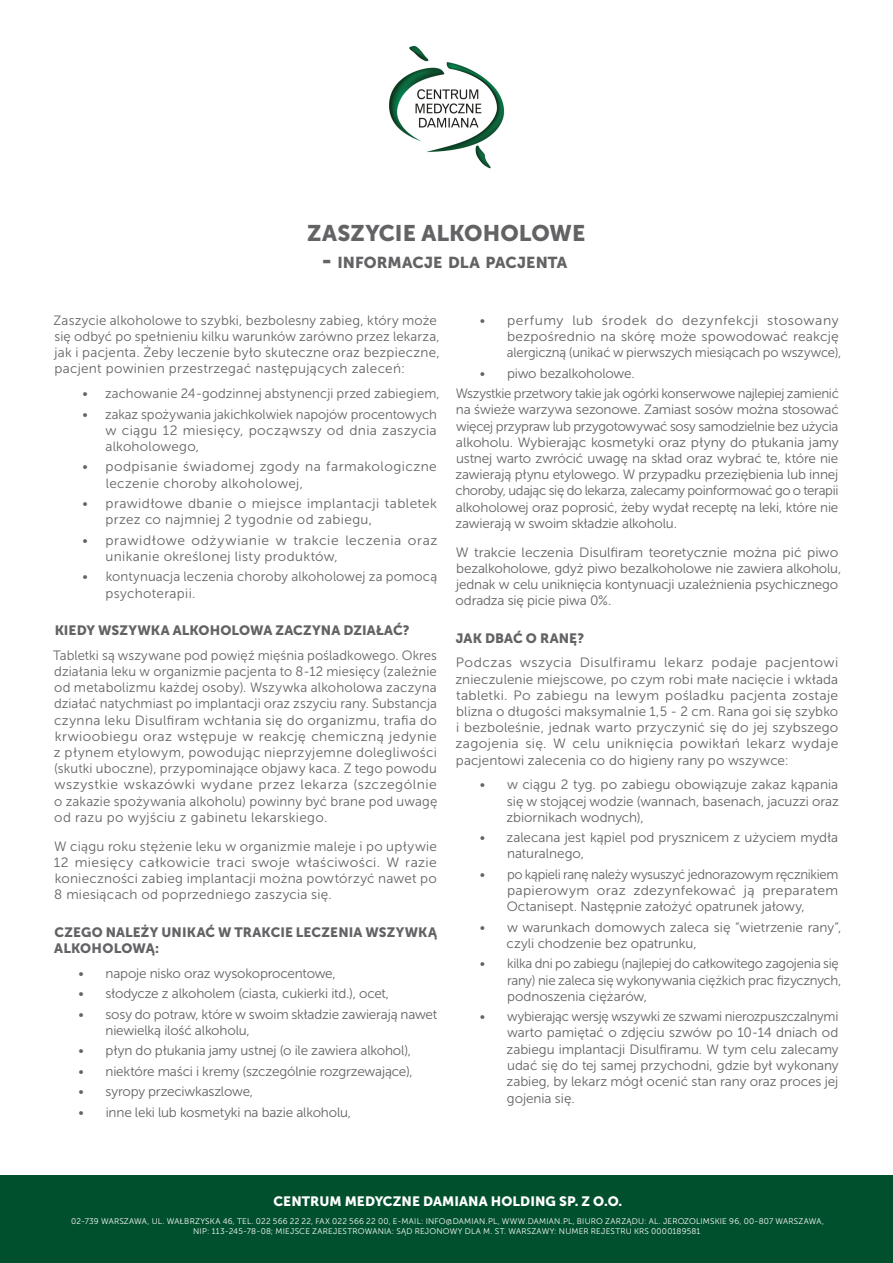
<style>
.page{position:relative;width:893px;height:1263px;background:#fff}
.page>*{position:absolute;margin:0;border:0;box-sizing:border-box;transform-origin:0 0}
.t1{font:22.5px "Museo Sans 900";color:#636366}
.t2{font:15.75px "Museo Sans 900";letter-spacing:.005em;color:#636366}
.t3{font:13.5px/16.2px "Museo Sans 300";color:#636366;text-align:justify}
.t4{font:13.5px/16.2px "Museo Sans 300";letter-spacing:.03em;color:#636366}
.t5{font:13.5px/16.2px "Museo Sans 300";letter-spacing:-.02em;color:#636366}
.t6{font:13.5px/16.2px "Museo Sans 900";letter-spacing:.01em;color:#636366}
.t7{font:13.5px/16.2px "Museo Sans 300";letter-spacing:.035em;color:#636366}
.t8{font:13.5px "Museo Sans 900";letter-spacing:.005em;color:#fff}
.t9{font:8.25px/9.9px "Museo Sans 300";letter-spacing:.025em;color:#fff;text-align:center}
.s1{font-size:22.5px}
</style>
<div class="page">
<img style="left:389px;top:45px;width:116px;height:124px">
<div style="left:0;top:1175px;width:893px;height:88px;background:#00502e"></div>
<p class="t1" style="left:307px;top:220px;width:279px">ZASZYCIE ALKOHOLOWE</p>
<p class="t2" style="left:322px;top:253px;width:247px"><span class="s1">-</span> INFORMACJE DLA PACJENTA</p>
<p class="t3" style="left:54px;top:312px;width:388px;text-align:left">Zaszycie alkoholowe to szybki, bezbolesny zabieg, który może się odbyć po spełnieniu kilku warunków zarówno przez lekarza, jak i pacjenta. Żeby leczenie było skuteczne oraz bezpieczne, pacjent powinien przestrzegać następujących zaleceń:</p>
<p class="t3" style="left:83px;top:385px;width:359px">• zachowanie 24-godzinnej abstynencji przed zabiegiem,</p>
<p class="t3" style="left:105px;top:406px;width:333px;text-indent:-23px">• zakaz spożywania jakichkolwiek napojów procentowych w ciągu 12 miesięcy, począwszy od dnia zaszycia alkoholowego,</p>
<p class="t4" style="left:106px;top:459px;width:333px;text-indent:-23px">• podpisanie świadomej zgody na farmakologiczne leczenie choroby alkoholowej,</p>
<p class="t4" style="left:106px;top:495px;width:333px;text-indent:-23px">• prawidłowe dbanie o miejsce implantacji tabletek przez co najmniej 2 tygodnie od zabiegu,</p>
<p class="t7" style="left:106px;top:532px;width:333px;text-indent:-23px">• prawidłowe odżywianie w trakcie leczenia oraz unikanie określonej listy produktów,</p>
<p class="t3" style="left:106px;top:569px;width:333px;text-indent:-23px">• kontynuacja leczenia choroby alkoholowej za pomocą psychoterapii.</p>
<p class="t6" style="left:55px;top:622px;width:357px">KIEDY WSZYWKA ALKOHOLOWA ZACZYNA DZIAŁAĆ?</p>
<p class="t3" style="left:53px;top:647px;width:386px">Tabletki są wszywane pod powięź mięśnia pośladkowego. Okres działania leku w organizmie pacjenta to 8-12 miesięcy (zależnie od metabolizmu każdej osoby). Wszywka alkoholowa zaczyna działać natychmiast po implantacji oraz zszyciu rany. Substancja czynna leku Disulfiram wchłania się do organizmu, trafia do krwioobiegu oraz wstępuje w reakcję chemiczną jedynie z płynem etylowym, powodując nieprzyjemne dolegliwości (skutki uboczne), przypominające objawy kaca. Z tego powodu wszystkie wskazówki wydane przez lekarza (szczególnie o zakazie spożywania alkoholu) powinny być brane pod uwagę od razu po wyjściu z gabinetu lekarskiego.</p>
<p class="t3" style="left:54px;top:838px;width:385px">W ciągu roku stężenie leku w organizmie maleje i po upływie 12 miesięcy całkowicie traci swoje właściwości. W razie konieczności zabieg implantacji można powtórzyć nawet po 8 miesiącach od poprzedniego zaszycia się.</p>
<p class="t6" style="left:54px;top:924px;width:384px">CZEGO NALEŻY UNIKAĆ W TRAKCIE LECZENIA WSZYWKĄ<br>ALKOHOLOWĄ:</p>
<p class="t3" style="left:78px;top:965px;width:259px">• napoje nisko oraz wysokoprocentowe,</p>
<p class="t3" style="left:78px;top:985px;width:312px">• słodycze z alkoholem (ciasta, cukierki itd.), ocet,</p>
<p class="t3" style="left:106px;top:1006px;width:333px;text-indent:-27px">• sosy do potraw, które w swoim składzie zawierają nawet niewielką ilość alkoholu,</p>
<p class="t3" style="left:78px;top:1043px;width:334px">• płyn do płukania jamy ustnej (o ile zawiera alkohol),</p>
<p class="t3" style="left:78px;top:1063px;width:336px">• niektóre maści i kremy (szczególnie rozgrzewające),</p>
<p class="t3" style="left:78px;top:1083px;width:176px">• syropy przeciwkaszlowe,</p>
<p class="t3" style="left:78px;top:1104px;width:274px">• inne leki lub kosmetyki na bazie alkoholu,</p>
<p class="t3" style="left:507px;top:312px;width:336px;text-align:left;text-indent:-27px">• perfumy lub środek do dezynfekcji stosowany bezpośrednio na skórę może spowodować reakcję alergiczną (unikać w pierwszych miesiącach po wszywce),</p>
<p class="t3" style="left:480px;top:365px;width:156px">• piwo bezalkoholowe.</p>
<p class="t3" style="left:455px;top:385px;width:385px">Wszystkie przetwory takie jak ogórki konserwowe najlepiej zamienić na świeże warzywa sezonowe. Zamiast sosów można stosować więcej przypraw lub przygotowywać sosy samodzielnie bez użycia alkoholu. Wybierając kosmetyki oraz płyny do płukania jamy ustnej warto zwrócić uwagę na skład oraz wybrać te, które nie zawierają płynu etylowego. W przypadku przeziębienia lub innej choroby, udając się do lekarza, zalecamy poinformować go o terapii alkoholowej oraz poprosić, żeby wydał receptę na leki, które nie zawierają w swoim składzie alkoholu.</p>
<p class="t3" style="left:456px;top:544px;width:387px;text-align:left">W trakcie leczenia Disulfiram teoretycznie można pić piwo bezalkoholowe, gdyż piwo bezalkoholowe nie zawiera alkoholu, jednak w celu uniknięcia kontynuacji uzależnienia psychicznego odradza się picie piwa 0%.</p>
<p class="t6" style="left:456px;top:630px;width:130px">JAK DBAĆ O RANĘ?</p>
<p class="t3" style="left:455px;top:655px;width:384px">Podczas wszycia Disulfiramu lekarz podaje pacjentowi znieczulenie miejscowe, po czym robi małe nacięcie i wkłada tabletki. Po zabiegu na lewym pośladku pacjenta zostaje blizna o długości maksymalnie 1,5 - 2 cm. Rana goi się szybko i bezboleśnie, jednak warto przyczynić się do jej szybszego zagojenia się. W celu uniknięcia powikłań lekarz wydaje pacjentowi zalecenia co do higieny rany po wszywce:</p>
<p class="t3" style="left:506px;top:777px;width:334px;text-indent:-27px">• w ciągu 2 tyg. po zabiegu obowiązuje zakaz kąpania się w stojącej wodzie (wannach, basenach, jacuzzi oraz zbiornikach wodnych),</p>
<p class="t3" style="left:507px;top:830px;width:333px;text-indent:-27px">• zalecana jest kąpiel pod prysznicem z użyciem mydła naturalnego,</p>
<p class="t3" style="left:507px;top:866px;width:333px;text-indent:-27px">• po kąpieli ranę należy wysuszyć jednorazowym ręcznikiem papierowym oraz zdezynfekować ją preparatem Octanisept. Następnie założyć opatrunek jałowy,</p>
<p class="t3" style="left:507px;top:919px;width:336px;text-indent:-27px">• w warunkach domowych zaleca się “wietrzenie rany”, czyli chodzenie bez opatrunku,</p>
<p class="t5" style="left:507px;top:956px;width:336px;text-indent:-27px">• kilka dni po zabiegu (najlepiej do całkowitego zagojenia się rany) nie zaleca się wykonywania ciężkich prac fizycznych, podnoszenia ciężarów,</p>
<p class="t3" style="left:506px;top:1009px;width:334px;text-indent:-27px">• wybierając wersję wszywki ze szwami nierozpuszczalnymi warto pamiętać o zdjęciu szwów po 10-14 dniach od zabiegu implantacji Disulfiramu. W tym celu zalecamy udać się do tej samej przychodni, gdzie był wykonany zabieg, by lekarz mógł ocenić stan rany oraz proces jej gojenia się.</p>
<p class="t8" style="left:273px;top:1193px;width:350px">CENTRUM MEDYCZNE DAMIANA HOLDING SP. Z O.O.</p>
<p class="t9" style="left:71px;top:1216px;width:754px">02-739 WARSZAWA, UL. WAŁBRZYSKA 46, TEL. 022 566 22 22, FAX 022 566 22 00, E-MAIL: INFO@DAMIAN.PL, WWW.DAMIAN.PL, BIURO ZARZĄDU: AL. JEROZOLIMSKIE 96, 00-807 WARSZAWA,<br>NIP: 113-245-78-08; MIEJSCE ZAREJESTROWANIA: SĄD REJONOWY DLA M. ST. WARSZAWY: NUMER REJESTRU KRS 0000189581</p>
</div>
